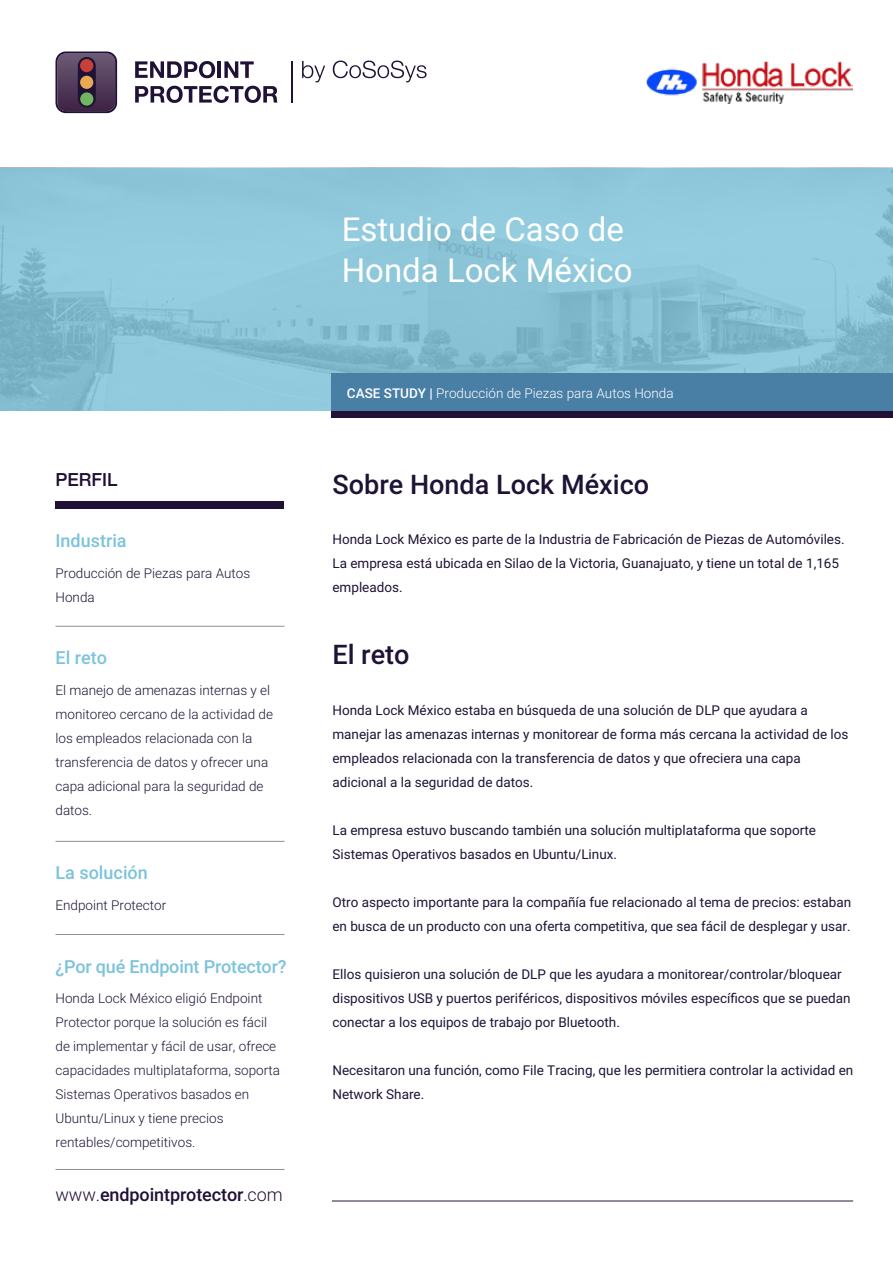
<style>
.page{position:relative;width:893px;height:1263px;background:#fff}
.page>*{position:absolute;margin:0;border:0;box-sizing:border-box;transform-origin:0 0}
.t1{font:33px/40.5px "Roboto";color:#fff}
.t2{font:500 27px "Roboto";color:#1f1335}
.t3{font:500 18px "Roboto";color:#7cc3db}
.t4{font:500 18px "Roboto";letter-spacing:-.005em;color:#211035}
.t5{font:500 18px "Helvetica Neue";color:#211035}
.t6{font:13.5px/24px "Roboto";color:#1f1335}
.t7{font:300 13.5px/24px "Roboto";color:#1f1335}
.t8{font:300 13.5px "Roboto";color:#fff}
.s1{font-weight:300}
.s2{font-weight:500}
</style>
<div class="page">
<svg style="left:0;top:168px;width:893px;height:243px;background:#8bc4d7"></svg>
<div style="left:56px;top:502px;width:228px;height:7px;background:#211035"></div>
<hr style="left:56px;top:626px;width:228px;height:1px;background:#291532">
<hr style="left:56px;top:841px;width:228px;height:1px;background:#291532">
<hr style="left:56px;top:1169px;width:228px;height:1px;background:#291532">
<hr style="left:56px;top:934px;width:228px;height:1px;background:#291532">
<hr style="left:332px;top:1200px;width:521px;height:1px;background:#271532">
<div style="left:332px;top:411px;width:561px;height:7px;background:#211035"></div>
<div style="left:332px;top:373px;width:561px;height:38px;background:#497ea5"></div>
<hr style="left:291px;top:61px;width:2px;height:42px;background:#201236">
<svg style="left:135px;top:61px;width:80px;height:17px"></svg>
<hr style="left:218px;top:61px;width:3px;height:17px;background:#201236">
<svg style="left:224px;top:61px;width:30px;height:17px"></svg>
<svg style="left:135px;top:86px;width:142px;height:17px"></svg>
<svg style="left:55px;top:52px;width:62px;height:61px;background:#594359"></svg>
<svg style="left:302px;top:61px;width:23px;height:21px"></svg>
<svg style="left:333px;top:61px;width:94px;height:21px"></svg>
<img style="left:647px;top:61px;width:205px;height:42px">
<h3 class="t5" style="left:56px;top:465px;width:64px">PERFIL</h3>
<h3 class="t3" style="left:56px;top:528px;width:73px">Industria</h3>
<p class="t7" style="left:56px;top:560px;width:196px">Producción de Piezas para Autos<br>Honda</p>
<h3 class="t3" style="left:56px;top:645px;width:53px">El reto</h3>
<p class="t7" style="left:56px;top:677px;width:219px">El manejo de amenazas internas y el monitoreo cercano de la actividad de los empleados relacionada con la transferencia de datos y ofrecer una capa adicional para la seguridad de datos.</p>
<h3 class="t3" style="left:56px;top:860px;width:94px">La solución</h3>
<p class="t7" style="left:56px;top:892px;width:112px">Endpoint Protector</p>
<h3 class="t3" style="left:56px;top:954px;width:233px">¿Por qué Endpoint Protector?</h3>
<p class="t7" style="left:56px;top:986px;width:226px">Honda Lock México eligió Endpoint Protector porque la solución es fácil de implementar y fácil de usar, ofrece capacidades multiplataforma, soporta Sistemas Operativos basados en Ubuntu/Linux y tiene precios rentables/competitivos.</p>
<h3 class="t4" style="left:56px;top:1182px;width:229px"><span class="s1">www.</span>endpointprotector<span class="s1">.com</span></h3>
<h1 class="t1" style="left:342px;top:208px;width:292px">Estudio de Caso de<br>Honda Lock México</h1>
<p class="t8" style="left:347px;top:384px;width:328px"><span class="s2">CASE STUDY |</span> Producción de Piezas para Autos Honda</p>
<h2 class="t2" style="left:332px;top:465px;width:318px">Sobre Honda Lock México</h2>
<p class="t6" style="left:332px;top:527px;width:514px">Honda Lock México es parte de la Industria de Fabricación de Piezas de Automóviles.<br>La empresa está ubicada en Silao de la Victoria, Guanajuato, y tiene un total de 1,165 empleados.</p>
<h2 class="t2" style="left:332px;top:636px;width:79px">El reto</h2>
<p class="t6" style="left:332px;top:697px;width:517px">Honda Lock México estaba en búsqueda de una solución de DLP que ayudara a manejar las amenazas internas y monitorear de forma más cercana la actividad de los empleados relacionada con la transferencia de datos y que ofreciera una capa adicional a la seguridad de datos.</p>
<p class="t6" style="left:332px;top:817px;width:485px">La empresa estuvo buscando también una solución multiplataforma que soporte<br>Sistemas Operativos basados en Ubuntu/Linux.</p>
<p class="t6" style="left:332px;top:889px;width:520px">Otro aspecto importante para la compañía fue relacionado al tema de precios: estaban en busca de un producto con una oferta competitiva, que sea fácil de desplegar y usar.</p>
<p class="t6" style="left:332px;top:961px;width:520px">Ellos quisieron una solución de DLP que les ayudara a monitorear/controlar/bloquear dispositivos USB y puertos periféricos, dispositivos móviles específicos que se puedan conectar a los equipos de trabajo por Bluetooth.</p>
<p class="t6" style="left:332px;top:1057px;width:522px">Necesitaron una función, como File Tracing, que les permitiera controlar la actividad en<br>Network Share.</p>
</div>
